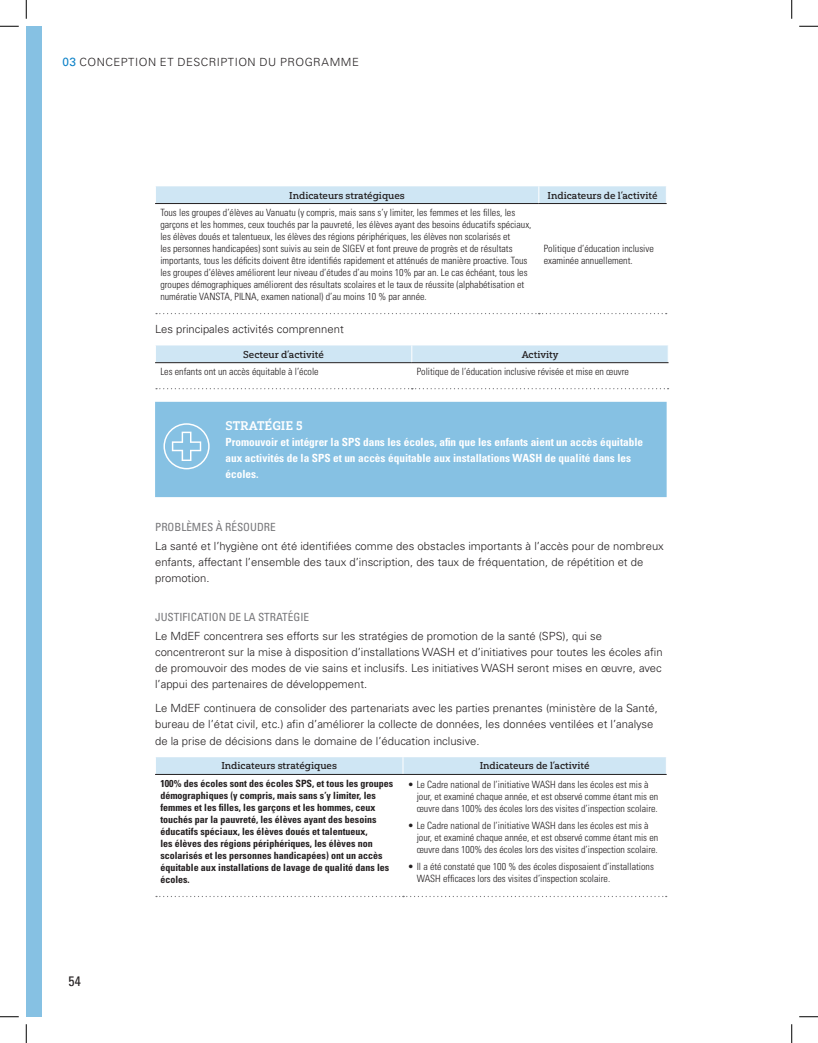
<style>
.page{position:relative;width:818px;height:1043px;background:#fff}
.page>*{position:absolute;margin:0;border:0;box-sizing:border-box;transform-origin:0 0}
.t1{font:condensed 13.75px "Univers LT Std";color:#231f20}
.Strategy{font:12.5px "Yorkten Slab Nor Bol";color:#fff}
.Body{font:300 11.25px/16.2px "Univers LT Std";color:#231f20}
.Strategy-2{font:700 condensed 11.25px/16.2px "Univers LT Std";color:#fff}
.Heading_5{font:condensed 11.25px "Univers LT Std";color:#77777a}
.Body-2{font:300 11.25px "Univers LT Std";letter-spacing:.045em;color:#231f20}
.Table_Text{font:300 condensed 10px/12px "Univers LT Std";color:#231f20}
.Table_Highlight{font:700 condensed 10px/12px "Univers LT Std";color:#231f20}
.Table_Header{font:10px "Yorkten Slab Nor Med";color:#231f20}
.s1{font-weight:400;font-size:11.88px;color:#0d82c8}
</style>
<div class="page">
<div style="left:26px;top:26px;width:15px;height:990px;background:#86c1e3"></div>
<svg style="left:156px;top:313px;width:510px;height:1px"></svg>
<div style="left:156px;top:186px;width:510px;height:17px;background:#cfe6f4"></div>
<hr style="left:155px;top:203px;width:383px;height:1px;background:#231f20">
<hr style="left:538px;top:203px;width:128px;height:1px;background:#231f20">
<svg style="left:155px;top:345px;width:514px;height:44px"></svg>
<hr style="left:155px;top:362px;width:257px;height:1px;background:#231f20">
<hr style="left:412px;top:362px;width:256px;height:1px;background:#231f20">
<div style="left:155px;top:402px;width:511px;height:95px;background:#86c1e3"></div>
<svg style="left:163px;top:423px;width:47px;height:46px;background:#9acbe7"></svg>
<svg style="left:156px;top:895px;width:510px;height:2px"></svg>
<svg style="left:155px;top:757px;width:512px;height:17px;background:#cfe5f3"></svg>
<hr style="left:155px;top:774px;width:248px;height:1px;background:#231f20">
<hr style="left:403px;top:774px;width:263px;height:1px;background:#231f20">
<svg style="left:0;top:25px;width:19px;height:2px"></svg>
<svg style="left:799px;top:25px;width:19px;height:2px"></svg>
<svg style="left:0;top:1016px;width:19px;height:1px"></svg>
<svg style="left:799px;top:1016px;width:19px;height:1px"></svg>
<svg style="left:25px;top:0;width:2px;height:19px"></svg>
<svg style="left:25px;top:1024px;width:2px;height:18px"></svg>
<svg style="left:791px;top:0;width:1px;height:19px"></svg>
<svg style="left:791px;top:1024px;width:1px;height:18px"></svg>
<p class="Body-2" style="left:62px;top:56px;width:298px"><span class="s1">03</span> CONCEPTION ET DESCRIPTION DU PROGRAMME</p>
<p class="Table_Header" style="left:289px;top:189px;width:117px">Indicateurs stratégiques</p>
<p class="Table_Header" style="left:547px;top:189px;width:111px">Indicateurs de l’activité</p>
<p class="Table_Text" style="left:160px;top:206px;width:372px">Tous les groupes d’élèves au Vanuatu (y compris, mais sans s’y limiter, les femmes et les filles, les garçons et les hommes, ceux touchés par la pauvreté, les élèves ayant des besoins éducatifs spéciaux, les élèves doués et talentueux, les élèves des régions périphériques, les élèves non scolarisés et<br>les personnes handicapées) sont suivis au sein de SIGEV et font preuve de progrès et de résultats importants, tous les déficits doivent être identifiés rapidement et atténués de manière proactive. Tous les groupes d’élèves améliorent leur niveau d’études d’au moins 10% par an. Le cas échéant, tous les groupes démographiques améliorent des résultats scolaires et le taux de réussite (alphabétisation et numératie VANSTA, PILNA, examen national) d’au moins 10 % par année.</p>
<p class="Table_Text" style="left:543px;top:242px;width:111px">Politique d’éducation inclusive examinée annuellement.</p>
<p class="Body" style="left:155px;top:321px;width:190px">Les principales activités comprennent</p>
<p class="Table_Header" style="left:243px;top:348px;width:82px">Secteur d’activité</p>
<p class="Table_Header" style="left:521px;top:348px;width:38px">Activity</p>
<p class="Table_Text" style="left:160px;top:365px;width:160px">Les enfants ont un accès équitable à l’école</p>
<p class="Table_Text" style="left:417px;top:365px;width:214px">Politique de l’éducation inclusive révisée et mise en œuvre</p>
<p class="Strategy" style="left:225px;top:417px;width:79px">STRATÉGIE 5</p>
<p class="Strategy-2" style="left:225px;top:433px;width:419px">Promouvoir et intégrer la SPS dans les écoles, afin que les enfants aient un accès équitable aux activités de la SPS et un accès équitable aux installations WASH de qualité dans les écoles.</p>
<h1 class="t1" style="left:69px;top:972px;width:14px">54</h1>
<p class="Heading_5" style="left:155px;top:520px;width:122px">PROBLÈMES À RÉSOUDRE</p>
<p class="Body" style="left:155px;top:537px;width:510px">La santé et l’hygiène ont été identifiées comme des obstacles importants à l’accès pour de nombreux enfants, affectant l’ensemble des taux d’inscription, des taux de fréquentation, de répétition et de promotion.</p>
<p class="Heading_5" style="left:155px;top:610px;width:155px">JUSTIFICATION DE LA STRATÉGIE</p>
<p class="Body" style="left:155px;top:627px;width:509px">Le MdEF concentrera ses efforts sur les stratégies de promotion de la santé (SPS), qui se concentreront sur la mise à disposition d’installations WASH et d’initiatives pour toutes les écoles afin de promouvoir des modes de vie sains et inclusifs. Les initiatives WASH seront mises en œuvre, avec l’appui des partenaires de développement.</p>
<p class="Body" style="left:155px;top:700px;width:504px">Le MdEF continuera de consolider des partenariats avec les parties prenantes (ministère de la Santé, bureau de l’état civil, etc.) afin d’améliorer la collecte de données, les données ventilées et l’analyse de la prise de décisions dans le domaine de l’éducation inclusive.</p>
<p class="Table_Header" style="left:221px;top:760px;width:117px">Indicateurs stratégiques</p>
<p class="Table_Header" style="left:479px;top:760px;width:111px">Indicateurs de l’activité</p>
<p class="Table_Highlight" style="left:160px;top:777px;width:234px">100% des écoles sont des écoles SPS, et tous les groupes démographiques (y compris, mais sans s’y limiter, les femmes et les filles, les garçons et les hommes, ceux touchés par la pauvreté, les élèves ayant des besoins éducatifs spéciaux, les élèves doués et talentueux,<br>les élèves des régions périphériques, les élèves non scolarisés et les personnes handicapées) ont un accès équitable aux installations de lavage de qualité dans les écoles.</p>
<p class="Table_Text" style="left:417px;top:778px;width:243px;text-indent:-9px">• Le Cadre national de l’initiative WASH dans les écoles est mis à jour, et examiné chaque année, et est observé comme étant mis en œuvre dans 100% des écoles lors des visites d’inspection scolaire.</p>
<p class="Table_Text" style="left:417px;top:819px;width:243px;text-indent:-9px">• Le Cadre national de l’initiative WASH dans les écoles est mis à jour, et examiné chaque année, et est observé comme étant mis en œuvre dans 100% des écoles lors des visites d’inspection scolaire.</p>
<p class="Table_Text" style="left:417px;top:860px;width:239px;text-indent:-9px">• Il a été constaté que 100 % des écoles disposaient d’installations<br>WASH efficaces lors des visites d’inspection scolaire.</p>
</div>
